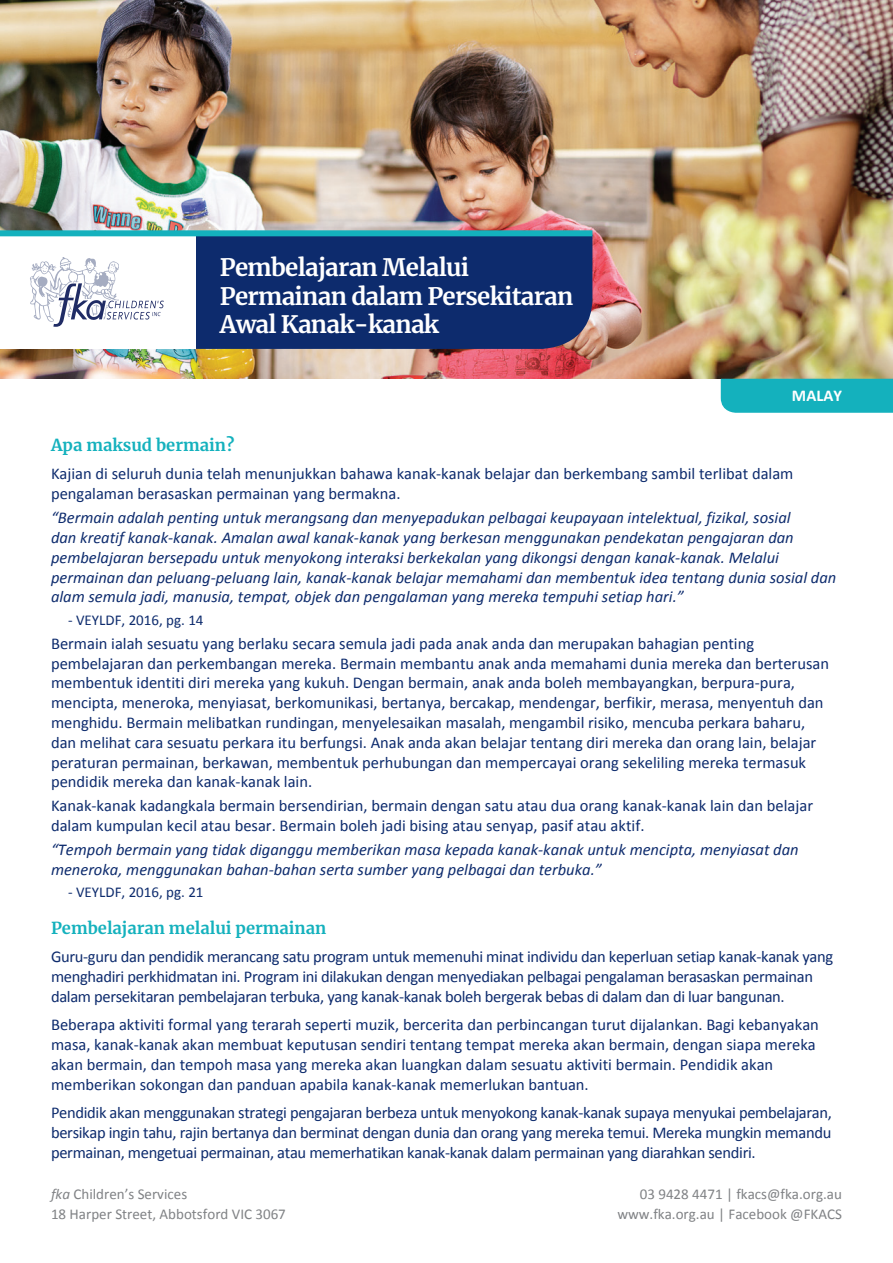
<style>
.page{position:relative;width:893px;height:1263px;background:#fff}
.page>*{position:absolute;margin:0;border:0;box-sizing:border-box;transform-origin:0 0}
.t1{font:700 24px/28.8px "Merriweather";letter-spacing:-.03em;color:#fff}
.t2{font:16.5px/19.8px "Calibri";color:#0d2b6d}
.t3{font:italic 16.5px/19.8px "Calibri";color:#0d2b6d}
.t4{font:16.5px/19.8px "Calibri";letter-spacing:-.02em;color:#0d2b6d}
.t5{font:700 16.5px "Merriweather";color:#14b1bd}
.t6{font:700 16.5px "Calibri";color:#fff}
.t7{font:15px/20.1px "Calibri";color:#808285}
.t8{font:15px "Calibri";color:#0d2b6d}
.s1{font-style:italic}
</style>
<div class="page">
<img style="left:0;top:0;width:893px;height:379px">
<div style="left:196px;top:236px;width:396px;height:113px;background:#0d2b6d"></div>
<div style="left:0;top:235px;width:196px;height:114px;background:#fff"></div>
<div style="left:0;top:230px;width:592px;height:6px;background:#14b1bd"></div>
<div style="left:721px;top:379px;width:172px;height:34px;background:#14b1bd"></div>
<svg style="left:30px;top:257px;width:134px;height:70px"></svg>
<h1 class="t1" style="left:220px;top:252px;width:355px">Pembelajaran Melalui<br>Permainan dalam Persekitaran<br>Awal Kanak-kanak</h1>
<p class="t6" style="left:792px;top:385px;width:51px">MALAY</p>
<p class="t5" style="left:51px;top:434px;width:185px">Apa maksud bermain?</p>
<p class="t2" style="left:51px;top:464px;width:744px">Kajian di seluruh dunia telah menunjukkan bahawa kanak-kanak belajar dan berkembang sambil terlibat dalam pengalaman berasaskan permainan yang bermakna.</p>
<p class="t3" style="left:51px;top:507px;width:787px">“Bermain adalah penting untuk merangsang dan menyepadukan pelbagai keupayaan intelektual, fizikal, sosial<br>dan kreatif kanak-kanak. Amalan awal kanak-kanak yang berkesan menggunakan pendekatan pengajaran dan pembelajaran bersepadu untuk menyokong interaksi berkekalan yang dikongsi dengan kanak-kanak. Melalui permainan dan peluang-peluang lain, kanak-kanak belajar memahami dan membentuk idea tentang dunia sosial dan alam semula jadi, manusia, tempat, objek dan pengalaman yang mereka tempuhi setiap hari.”</p>
<p class="t8" style="left:68px;top:610px;width:137px">- VEYLDF, 2016, pg. 14</p>
<p class="t2" style="left:51px;top:633px;width:779px">Bermain ialah sesuatu yang berlaku secara semula jadi pada anak anda dan merupakan bahagian penting pembelajaran dan perkembangan mereka. Bermain membantu anak anda memahami dunia mereka dan berterusan membentuk identiti diri mereka yang kukuh. Dengan bermain, anak anda boleh membayangkan, berpura-pura, mencipta, meneroka, menyiasat, berkomunikasi, bertanya, bercakap, mendengar, berfikir, merasa, menyentuh dan menghidu. Bermain melibatkan rundingan, menyelesaikan masalah, mengambil risiko, mencuba perkara baharu, dan melihat cara sesuatu perkara itu berfungsi. Anak anda akan belajar tentang diri mereka dan orang lain, belajar peraturan permainan, berkawan, membentuk perhubungan dan mempercayai orang sekeliling mereka termasuk pendidik mereka dan kanak-kanak lain.</p>
<p class="t2" style="left:51px;top:796px;width:764px">Kanak-kanak kadangkala bermain bersendirian, bermain dengan satu atau dua orang kanak-kanak lain dan belajar dalam kumpulan kecil atau besar. Bermain boleh jadi bising atau senyap, pasif atau aktif.</p>
<p class="t3" style="left:51px;top:839px;width:749px">“Tempoh bermain yang tidak diganggu memberikan masa kepada kanak-kanak untuk mencipta, menyiasat dan meneroka, menggunakan bahan-bahan serta sumber yang pelbagai dan terbuka.”</p>
<p class="t8" style="left:68px;top:883px;width:137px">- VEYLDF, 2016, pg. 21</p>
<p class="t5" style="left:51px;top:917px;width:277px">Pembelajaran melalui permainan</p>
<p class="t4" style="left:51px;top:947px;width:784px">Guru-guru dan pendidik merancang satu program untuk memenuhi minat individu dan keperluan setiap kanak-kanak yang menghadiri perkhidmatan ini. Program ini dilakukan dengan menyediakan pelbagai pengalaman berasaskan permainan dalam persekitaran pembelajaran terbuka, yang kanak-kanak boleh bergerak bebas di dalam dan di luar bangunan.</p>
<p class="t2" style="left:51px;top:1015px;width:769px">Beberapa aktiviti formal yang terarah seperti muzik, bercerita dan perbincangan turut dijalankan. Bagi kebanyakan masa, kanak-kanak akan membuat keputusan sendiri tentang tempat mereka akan bermain, dengan siapa mereka akan bermain, dan tempoh masa yang mereka akan luangkan dalam sesuatu aktiviti bermain. Pendidik akan memberikan sokongan dan panduan apabila kanak-kanak memerlukan bantuan.</p>
<p class="t2" style="left:51px;top:1103px;width:782px;text-align:justify">Pendidik akan menggunakan strategi pengajaran berbeza untuk menyokong kanak-kanak supaya menyukai pembelajaran, bersikap ingin tahu, rajin bertanya dan berminat dengan dunia dan orang yang mereka temui. Mereka mungkin memandu permainan, mengetuai permainan, atau memerhatikan kanak-kanak dalam permainan yang diarahkan sendiri.</p>
<p class="t7" style="left:51px;top:1184px;width:236px"><span class="s1">fka</span> Children’s Services<br>18 Harper Street, Abbotsford VIC 3067</p>
<p class="t7" style="left:617px;top:1184px;width:226px;text-align:right">03 9428 4471 | fkacs@fka.org.au www.fka.org.au | Facebook @FKACS</p>
</div>
